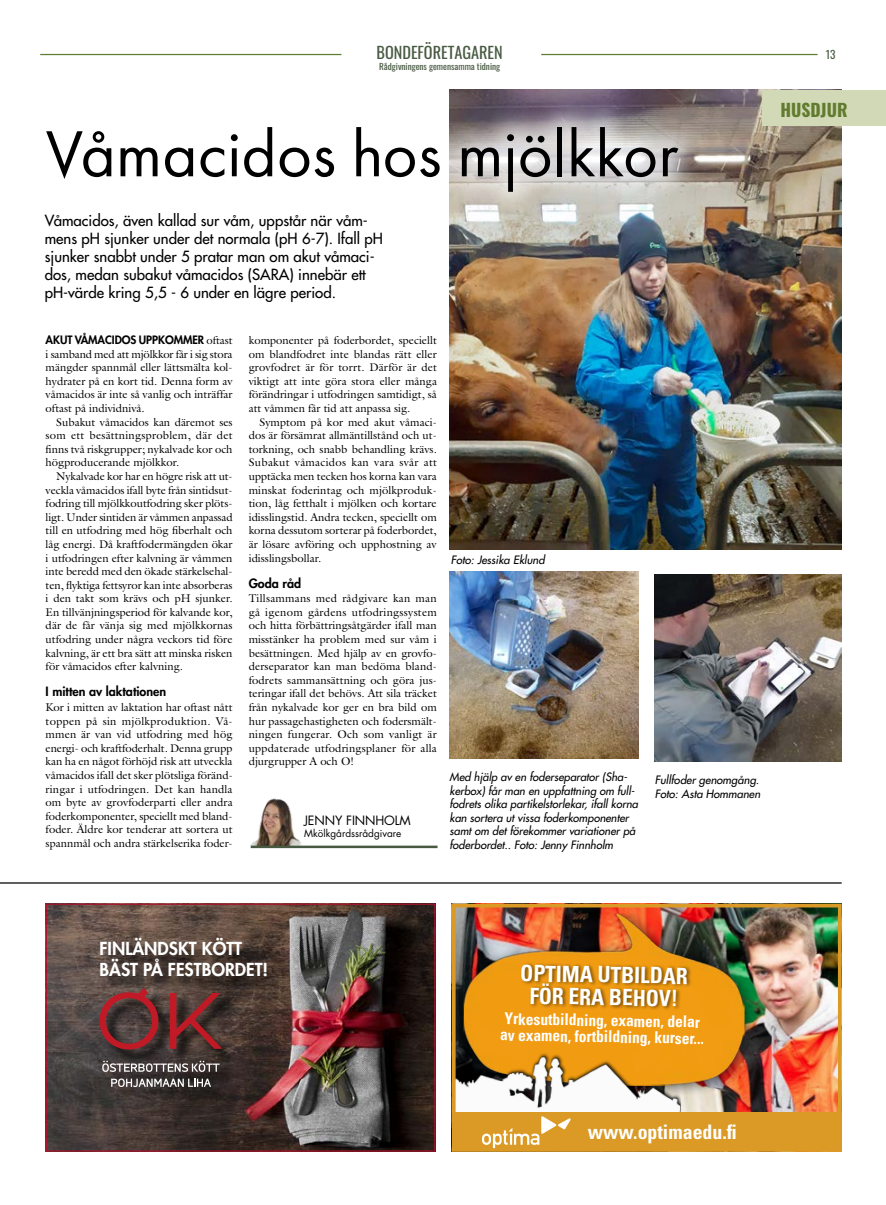
<style>
.page{position:relative;width:886px;height:1205px;background:#fff}
.page>*{position:absolute;margin:0;border:0;box-sizing:border-box;transform-origin:0 0}
.t1{font:67.5px "Futura PT";color:#000}
.t2{font:700 condensed 22.5px/22.5px "Univers LT Std";color:#fff;text-align:center;scale:.95 1}
.t3{font:700 condensed 20px "Univers LT Std";color:#fff}
.t4{font:800 17.5px/21px "Futura Std";color:#fff}
.t5{font:700 17.5px "Oswald";color:#627c2f}
.t6{font:700 condensed 16.25px/16.2px "Univers LT Std";color:#fff;scale:.95 1}
.t7{font:16.25px "Oswald";color:#495a43}
.t8{font:500 15px/18px "Futura Std";color:#000}
.t9{font:800 12.5px "Futura Std";color:#000}
.t10{font:12.5px "Futura Std";letter-spacing:-.01em;color:#000}
.t11{font:11.25px/13.6px "Galliard Std";color:#000;text-align:justify}
.t12{font:italic 500 11.25px/13.5px "Futura Std";color:#000}
.t13{font:800 11.25px "Futura Std";letter-spacing:-.005em;color:#000}
.t14{font:11.25px "Oswald";color:#495a43}
.t15{font:10px "Futura Std";color:#000}
.t16{font:8.75px "Oswald";color:#495a43;scale:1.05 1}
.s1{font-family:"Galliard Std";font-weight:400}
</style>
<div class="page">
<hr style="left:40px;top:54px;width:301px;height:1px;background:#627c2f">
<hr style="left:541px;top:54px;width:276px;height:1px;background:#627c2f">
<img style="left:449px;top:90px;width:393px;height:459px">
<hr style="left:0;top:882px;width:842px;height:1px;background:#000">
<div style="left:762px;top:90px;width:124px;height:35px;background:#d2d9b6"></div>
<img style="left:48px;top:906px;width:385px;height:243px">
<div style="left:102px;top:940px;width:180px;height:52px;background:#000;opacity:.75"></div>
<div style="left:46px;top:904px;width:389px;height:247px;border:1px solid #a9132a"></div>
<div style="left:102px;top:991px;width:135px;height:111px;background:#000;opacity:.75"></div>
<svg style="left:102px;top:1060px;width:118px;height:12px"></svg>
<svg style="left:111px;top:1078px;width:100px;height:9px"></svg>
<svg style="left:170px;top:993px;width:52px;height:56px;background:#692c2d"></svg>
<svg style="left:100px;top:988px;width:58px;height:61px;background:#6d3436"></svg>
<img style="left:457px;top:909px;width:380px;height:204px">
<div style="left:455px;top:913px;width:304px;height:183px;background:#000;opacity:.56"></div>
<img style="left:463px;top:913px;width:282px;height:173px">
<div style="left:519px;top:961px;width:173px;height:50px;background:#000;opacity:.54"></div>
<img style="left:457px;top:1037px;width:227px;height:76px">
<div style="left:452px;top:1113px;width:390px;height:38px;background:#da9a25"></div>
<svg style="left:482px;top:1116px;width:88px;height:31px"></svg>
<div style="left:452px;top:904px;width:390px;height:248px;border:4px solid #da9a25"></div>
<div style="left:17px;top:97px;width:690px;height:124px;background:#fff;opacity:.75"></div>
<img style="left:655px;top:575px;width:187px;height:187px">
<img style="left:449px;top:572px;width:189px;height:187px">
<img style="left:251px;top:798px;width:51px;height:47px">
<hr style="left:251px;top:845px;width:186px;height:3px;background:#495a43">
<h3 class="t7" style="left:377px;top:38px;width:128px">BONDEFÖRETAGAREN</h3>
<p class="t14" style="left:826px;top:44px;width:11px">13</p>
<p class="t16" style="left:379px;top:58px;width:117px">Rådgivningens gemensamma tidning</p>
<h3 class="t5" style="left:780px;top:100px;width:68px">HUSDJUR</h3>
<h1 class="t1" style="left:46px;top:114px;width:634px">Våmacidos hos mjölkkor</h1>
<p class="t8" style="left:45px;top:212px;width:340px">Våmacidos, även kallad sur våm, uppstår när våm&shy;mens pH sjunker under det normala (pH 6-7). Ifall pH sjunker snabbt under 5 pratar man om akut våmaci&shy;dos, medan subakut våmacidos (SARA) innebär ett pH-värde kring 5,5 - 6 under en lägre period.</p>
<p class="t13" style="left:46px;top:333px;width:188px">AKUT VÅMACIDOS UPPKOMMER <span class="s1">oftast</span></p>
<p class="t11" style="left:46px;top:347px;width:188px">i samband med att mjölkkor får i sig stora mängder spannmål eller lättsmälta kol&shy;hydrater på en kort tid. Denna form av våmacidos är inte så vanlig och inträffar oftast på individnivå.</p>
<p class="t11" style="left:46px;top:415px;width:188px;text-indent:11px">Subakut våmacidos kan däremot ses som ett besättningsproblem, där det finns två riskgrupper; nykalvade kor och högproducerande mjölkkor.</p>
<p class="t11" style="left:46px;top:469px;width:189px;text-indent:11px">Nykalvade kor har en högre risk att ut&shy;veckla våmacidos ifall byte från sintidsut&shy;fodring till mjölkkoutfodring sker plöts&shy;ligt. Under sintiden är våmmen anpassad till en utfodring med hög fiberhalt och låg energi. Då kraftfodermängden ökar i utfodringen efter kalvning är våmmen inte beredd med den ökade stärkelsehal&shy;ten, flyktiga fettsyror kan inte absorberas i den takt som krävs och pH sjunker.<br>En tillvänjningsperiod för kalvande kor, där de får vänja sig med mjölkkornas utfodring under några veckors tid före kalvning, är ett bra sätt att minska risken för våmacidos efter kalvning.</p>
<p class="t9" style="left:46px;top:684px;width:122px">I mitten av laktationen</p>
<p class="t11" style="left:46px;top:700px;width:189px">Kor i mitten av laktation har oftast nått toppen på sin mjölkproduktion. Vå&shy;mmen är van vid utfodring med hög energi- och kraftfoderhalt. Denna grupp kan ha en något förhöjd risk att utveckla våmacidos ifall det sker plötsliga föränd&shy;ringar i utfodringen. Det kan handla om byte av grovfoderparti eller andra foderkomponenter, speciellt med bland&shy;foder. Äldre kor tenderar att sortera ut spannmål och andra stärkelserika foder-</p>
<p class="t11" style="left:249px;top:333px;width:190px">komponenter på foderbordet, speciellt om blandfodret inte blandas rätt eller grovfodret är för torrt. Därför är det viktigt att inte göra stora eller många förändringar i utfodringen samtidigt, så att våmmen får tid att anpassa sig.</p>
<p class="t11" style="left:249px;top:415px;width:190px;text-indent:11px">Symptom på kor med akut våmaci&shy;dos är försämrat allmäntillstånd och ut&shy;torkning, och snabb behandling krävs.<br>Subakut våmacidos kan vara svår att upptäcka men tecken hos korna kan vara minskat foderintag och mjölkproduk&shy;tion, låg fetthalt i mjölken och kortare idisslingstid. Andra tecken, speciellt om korna dessutom sorterar på foderbordet, är lösare avföring och upphostning av idisslingsbollar.</p>
<p class="t9" style="left:249px;top:575px;width:54px">Goda råd</p>
<p class="t11" style="left:249px;top:591px;width:190px">Tillsammans med rådgivare kan man gå igenom gårdens utfodringssystem och hitta förbättringsåtgärder ifall man misstänker ha problem med sur våm i besättningen. Med hjälp av en grovfo&shy;derseparator kan man bedöma bland&shy;fodrets sammansättning och göra jus&shy;teringar ifall det behövs. Att sila träcket från nykalvade kor ger en bra bild om hur passagehastigheten och fodersmält&shy;ningen fungerar. Och som vanligt är uppdaterade utfodringsplaner för alla djurgrupper A och O!</p>
<p class="t10" style="left:304px;top:813px;width:108px">JENNY FINNHOLM</p>
<p class="t15" style="left:304px;top:827px;width:99px">Mkölkgårdssrådgivare</p>
<p class="t12" style="left:451px;top:553px;width:95px">Foto: Jessika Eklund</p>
<p class="t12" style="left:449px;top:770px;width:190px">Med hjälp av en foderseparator (Sha&shy;kerbox) får man en uppfattning om full&shy;fodrets olika partikelstorlekar, ifall korna kan sortera ut vissa foderkomponenter samt om det förekommer variationer på foderbordet.. Foto: Jenny Finnholm</p>
<p class="t12" style="left:655px;top:773px;width:107px">Fullfoder genomgång.<br>Foto: Asta Hommanen</p>
<h3 class="t4" style="left:100px;top:938px;width:170px">FINLÄNDSKT KÖTT<br>BÄST PÅ FESTBORDET!</h3>
<h2 class="t2" style="left:521px;top:962px;width:178px;rotate:1deg">OPTIMA UTBILDAR<br>FÖR ERA BEHOV!</h2>
<h3 class="t6" style="left:500px;top:1010px;width:216px;rotate:1deg">Yrkesutbildning, examen, delar av examen, fortbildning, kurser...</h3>
<h3 class="t3" style="left:588px;top:1120px;width:150px">www.optimaedu.fi</h3>
</div>
